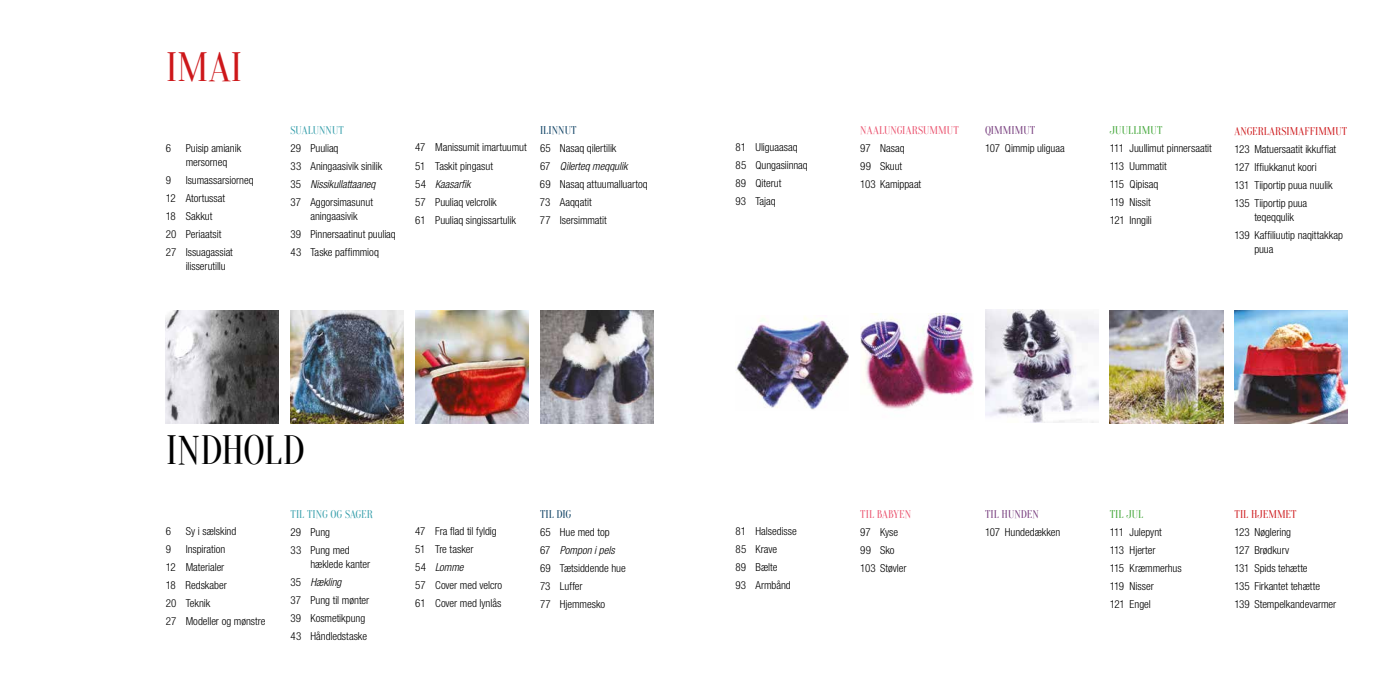
<style>
.page{position:relative;width:1389px;height:695px;background:#fff}
.page>*{position:absolute;margin:0;border:0;box-sizing:border-box;transform-origin:0 0}
.t1{font:40px "Oranienbaum";color:#000}
.t2{font:40px "Oranienbaum";color:#cd171a}
.t3{font:300 condensed 11px/18px "Helvetica Neue";letter-spacing:-.005em;color:#000}
.t4{font:11px "Oranienbaum";color:#cd171a}
.t5{font:11px "Oranienbaum";letter-spacing:.015em;color:#ea516d}
.t6{font:11px "Oranienbaum";color:#359eaa}
.t7{font:11px "Oranienbaum";color:#74397b}
.t8{font:11px "Oranienbaum";letter-spacing:.01em;color:#3fa535}
.t9{font:11px "Oranienbaum";color:#093d60}
.s1{font-style:italic}
</style>
<div class="page">
<img style="left:736px;top:317px;width:113px;height:93px">
<img style="left:540px;top:310px;width:113px;height:113px">
<img style="left:1234px;top:310px;width:114px;height:113px">
<img style="left:1110px;top:310px;width:113px;height:113px">
<img style="left:985px;top:309px;width:113px;height:114px">
<img style="left:860px;top:314px;width:114px;height:95px">
<img style="left:291px;top:310px;width:113px;height:113px">
<img style="left:415px;top:310px;width:114px;height:113px">
<img style="left:165px;top:310px;width:114px;height:113px">
<h1 class="t2" style="left:166px;top:45px;width:78px">IMAI</h1>
<p class="t3" style="left:166px;top:138px;width:7px">6</p>
<p class="t3" style="left:186px;top:140px;width:57px;line-height:14px">Puisip amianik mersorneq</p>
<p class="t3" style="left:166px;top:170px;width:7px">9</p>
<p class="t3" style="left:166px;top:170px;width:89px;text-indent:20px">Isumassarsiorneq<br>12 Atortussat<br>18 Sakkut<br>20 Periaatsit<br>27 Issuagassiat</p>
<p class="t3" style="left:186px;top:256px;width:42px">ilisserutillu</p>
<p class="t6" style="left:291px;top:124px;width:55px">SUALUNNUT</p>
<p class="t3" style="left:291px;top:139px;width:93px">29 Puuliaq<br>33 Aningaasivik sinilik<br>35 <span class="s1">Nissikullattaaneq<br></span>37 Aggorsimasunut</p>
<p class="t3" style="left:291px;top:207px;width:107px;text-indent:20px">aningaasivik<br>39 Pinnersaatinut puuliaq<br>43 Taske paffimmioq</p>
<p class="t3" style="left:415px;top:138px;width:113px">47 Manissumit imartuumut<br>51 Taskit pingasut<br>54 <span class="s1">Kaasarfik<br></span>57 Puuliaq velcrolik<br>61 Puuliaq singissartulik</p>
<p class="t9" style="left:540px;top:124px;width:38px">ILINNUT</p>
<p class="t3" style="left:540px;top:139px;width:109px">65 Nasaq qilertilik<br>67 <span class="s1">Qilerteq meqqulik<br></span>69 Nasaq attuumalluartoq<br>73 Aaqqatit<br>77 Isersimmatit</p>
<h1 class="t1" style="left:166px;top:428px;width:119px">INDHOLD</h1>
<p class="t3" style="left:166px;top:522px;width:7px">6</p>
<p class="t3" style="left:186px;top:522px;width:52px">Sy i sælskind</p>
<p class="t3" style="left:166px;top:540px;width:7px">9</p>
<p class="t3" style="left:166px;top:540px;width:101px;text-indent:20px">Inspiration<br>12 Materialer<br>18 Redskaber<br>20 Teknik<br>27 Modeller og mønstre</p>
<p class="t6" style="left:291px;top:508px;width:84px">TIL TING OG SAGER</p>
<p class="t3" style="left:291px;top:523px;width:61px">29 Pung<br>33 Pung med</p>
<p class="t3" style="left:291px;top:555px;width:81px;text-indent:20px">hæklede kanter<br>35 <span class="s1">Hækling<br></span>37 Pung til mønter<br>39 Kosmetikpung<br>43 Håndledstaske</p>
<p class="t3" style="left:415px;top:522px;width:88px">47 Fra flad til fyldig<br>51 Tre tasker<br>54 <span class="s1">Lomme<br></span>57 Cover med velcro<br>61 Cover med lynlås</p>
<p class="t9" style="left:540px;top:508px;width:33px">TIL DIG</p>
<p class="t3" style="left:540px;top:523px;width:87px">65 Hue med top<br>67 <span class="s1">Pompon i pels<br></span>69 Tætsiddende hue<br>73 Luffer<br>77 Hjemmesko</p>
<p class="t3" style="left:736px;top:138px;width:74px">81 Uliguaasaq<br>85 Qungasiinnaq<br>89 Qiterut<br>93 Tajaq</p>
<p class="t5" style="left:860px;top:124px;width:100px">NAALUNGIARSUMMUT</p>
<p class="t3" style="left:860px;top:139px;width:62px">97 Nasaq<br>99 Skuut<br>103 Kamippaat</p>
<p class="t7" style="left:985px;top:124px;width:52px">QIMMIMUT</p>
<p class="t3" style="left:985px;top:139px;width:81px">107 Qimmip uliguaa</p>
<p class="t8" style="left:1110px;top:124px;width:54px">JUULLIMUT</p>
<p class="t3" style="left:1110px;top:139px;width:104px">111 Juullimut pinnersaatit<br>113 Uummatit<br>115 Qipisaq<br>119 Nissit<br>121 Inngili</p>
<p class="t4" style="left:1234px;top:125px;width:114px">ANGERLARSIMAFFIMMUT</p>
<p class="t3" style="left:1234px;top:139px;width:103px">123 Matuersaatit ikkuffiat<br>127 Iffiukkanut koori<br>131 Tiiportip puua nuulik<br>135 Tiiportip puua</p>
<p class="t3" style="left:1234px;top:207px;width:110px;text-indent:20px">teqeqqulik<br>139 Kaffiliuutip naqittakkap</p>
<p class="t3" style="left:1254px;top:239px;width:21px">puua</p>
<p class="t3" style="left:736px;top:522px;width:63px">81 Halsedisse<br>85 Krave<br>89 Bælte<br>93 Armbånd</p>
<p class="t5" style="left:860px;top:508px;width:52px">TIL BABYEN</p>
<p class="t3" style="left:860px;top:523px;width:48px">97 Kyse<br>99 Sko<br>103 Støvler</p>
<p class="t7" style="left:985px;top:508px;width:55px">TIL HUNDEN</p>
<p class="t3" style="left:985px;top:523px;width:77px">107 Hundedækken</p>
<p class="t8" style="left:1110px;top:508px;width:35px">TIL JUL</p>
<p class="t3" style="left:1110px;top:523px;width:73px">111 Julepynt<br>113 Hjerter<br>115 Kræmmerhus<br>119 Nisser<br>121 Engel</p>
<p class="t4" style="left:1234px;top:508px;width:64px">TIL HJEMMET</p>
<p class="t3" style="left:1234px;top:523px;width:103px">123 Nøglering<br>127 Brødkurv<br>131 Spids tehætte<br>135 Firkantet tehætte<br>139 Stempelkandevarmer</p>
</div>
